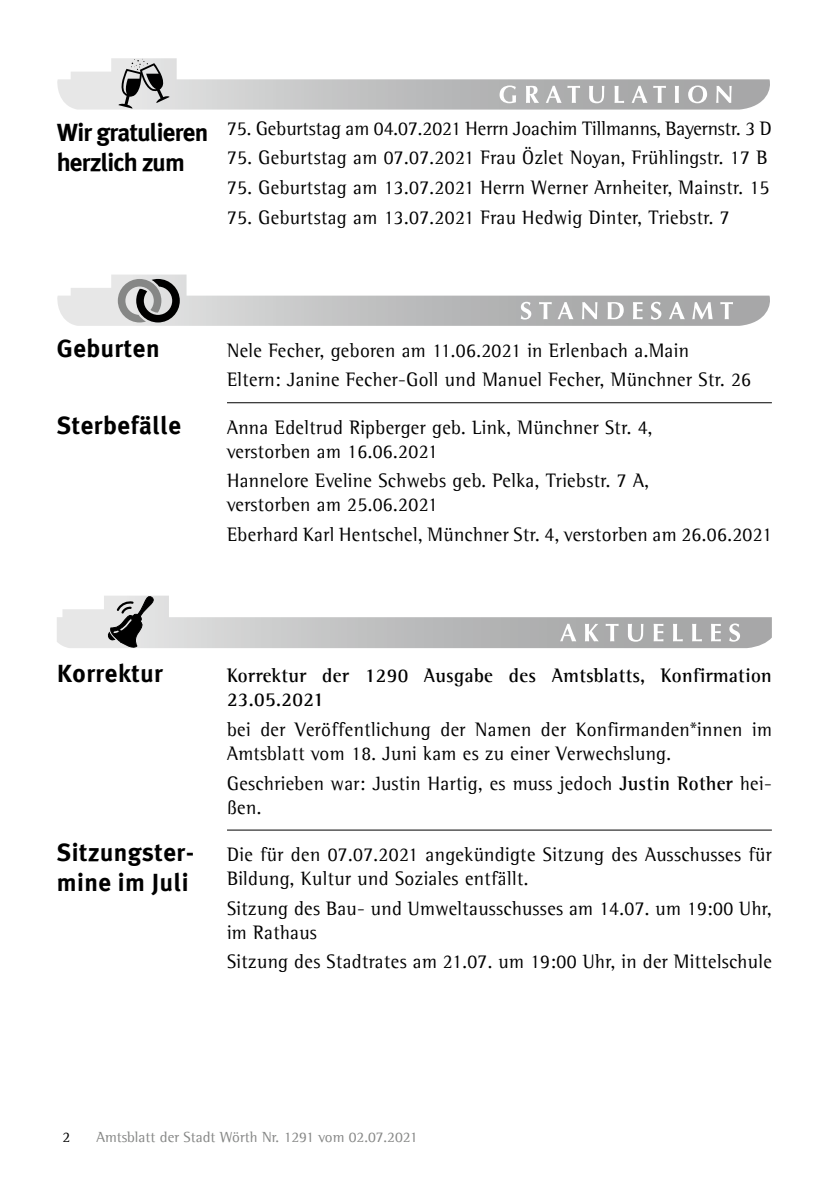
<style>
.page{position:relative;width:840px;height:1191px;background:#fff}
.page>*{position:absolute;margin:0;border:0;box-sizing:border-box;transform-origin:0 0}
.t1{font:700 25px/30px "Meta Plus";letter-spacing:.02em;color:#000}
.t2{font:700 25px/30px "Meta Plus";letter-spacing:-.03em;color:#000}
.t3{font:20px/24px "Agfa Rotis Semi Serif";letter-spacing:.02em;color:#000;scale:.95 1}
.t4{font:20px "Agfa Rotis Semi Serif";color:#000;scale:.95 1}
.t5{font:700 20px/24px "Agfa Rotis Semi Serif";letter-spacing:.02em;color:#000;scale:.95 1}
.t6{font:15px "Agfa Rotis Semi Serif";color:#868786}
.t7{font:15px "Agfa Rotis Semi Serif";color:#000}
.s1{font-weight:700}
</style>
<div class="page">
<svg style="left:57px;top:58px;width:713px;height:52px"></svg>
<svg style="left:57px;top:274px;width:713px;height:52px"></svg>
<hr style="left:227px;top:402px;width:544px;height:1px;background:#000">
<svg style="left:57px;top:595px;width:714px;height:54px"></svg>
<hr style="left:227px;top:829px;width:544px;height:1px;background:#000">
<p class="t2" style="left:57px;top:117px;width:153px">Wir gratulieren herzlich zum</p>
<p class="t4" style="left:227px;top:116px;width:574px">75. Geburtstag am 04.07.2021 Herrn Joachim Tillmanns, Bayernstr. 3 D</p>
<p class="t3" style="left:227px;top:145px;width:570px">75. Geburtstag am 07.07.2021 Frau Özlet Noyan, Frühlingstr. 17 B</p>
<p class="t3" style="left:227px;top:175px;width:572px">75. Geburtstag am 13.07.2021 Herrn Werner Arnheiter, Mainstr. 15</p>
<p class="t3" style="left:227px;top:205px;width:530px">75. Geburtstag am 13.07.2021 Frau Hedwig Dinter, Triebstr. 7</p>
<p class="t1" style="left:57px;top:333px;width:104px">Geburten</p>
<p class="t1" style="left:57px;top:410px;width:126px">Sterbefälle</p>
<p class="t3" style="left:227px;top:335px;width:553px;line-height:29.6px">Nele Fecher, geboren am 11.06.2021 in Erlenbach a.Main<br>Eltern: Janine Fecher-Goll und Manuel Fecher, Münchner Str. 26</p>
<p class="t3" style="left:227px;top:415px;width:449px">Anna Edeltrud Ripberger geb. Link, Münchner Str. 4, verstorben am 16.06.2021</p>
<p class="t3" style="left:227px;top:468px;width:445px">Hannelore Eveline Schwebs geb. Pelka, Triebstr. 7 A, verstorben am 25.06.2021</p>
<p class="t3" style="left:227px;top:522px;width:574px">Eberhard Karl Hentschel, Münchner Str. 4, verstorben am 26.06.2021</p>
<p class="t1" style="left:57px;top:658px;width:108px">Korrektur</p>
<p class="t1" style="left:57px;top:837px;width:139px">Sitzungster&shy;mine im Juli</p>
<p class="t5" style="left:227px;top:663px;width:574px">Korrektur der 1290 Ausgabe des Amtsblatts, Konfirmation<br>23.05.2021</p>
<p class="t3" style="left:227px;top:717px;width:574px">bei der Veröffentlichung der Namen der Konfirmanden*innen im<br>Amtsblatt vom 18. Juni kam es zu einer Verwechslung.</p>
<p class="t3" style="left:227px;top:770px;width:574px">Geschrieben war: Justin Hartig, es muss jedoch <span class="s1">Justin Rother</span> hei&shy;ßen.</p>
<p class="t3" style="left:227px;top:842px;width:574px">Die für den 07.07.2021 angekündigte Sitzung des Ausschusses für<br>Bildung, Kultur und Soziales entfällt.</p>
<p class="t3" style="left:227px;top:896px;width:574px">Sitzung des Bau- und Umweltausschusses am 14.07. um 19:00 Uhr, im Rathaus</p>
<p class="t3" style="left:227px;top:949px;width:574px">Sitzung des Stadtrates am 21.07. um 19:00 Uhr, in der Mittelschule</p>
<p class="t7" style="left:62px;top:1128px;width:9px">2</p>
<p class="t6" style="left:96px;top:1128px;width:322px">Amtsblatt der Stadt Wörth Nr. 1291 vom 02.07.2021</p>
</div>
